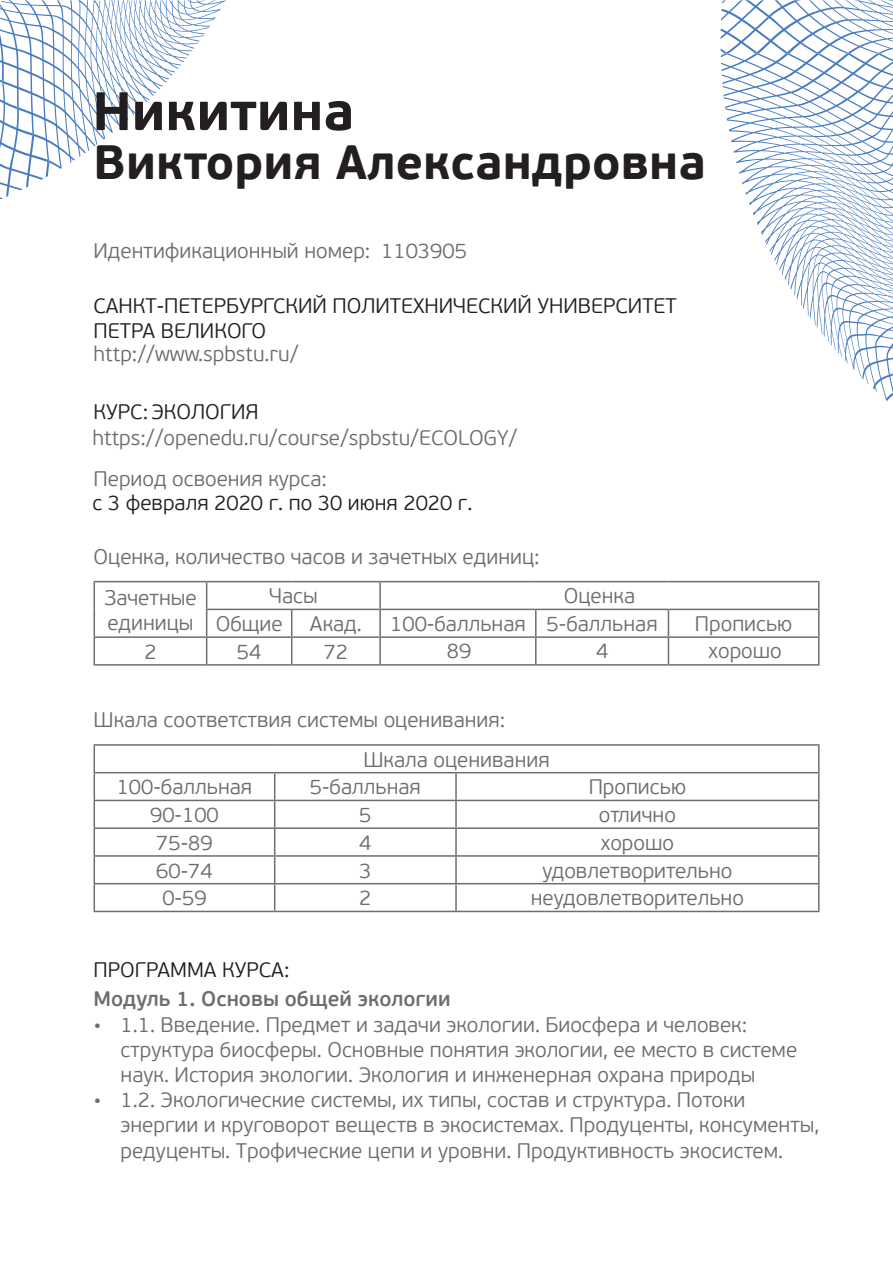
<style>
.page{position:relative;width:893px;height:1263px;background:#fff}
.page>*{position:absolute;margin:0;border:0;box-sizing:border-box;transform-origin:0 0}
.t1{font:700 54px "PF Beau Sans Pro";color:#231f20}
.t2{font:700 48px "PF Beau Sans Pro";color:#231f20}
.t3{font:300 21px/25.2px "PF Beau Sans Pro";color:#6c6d70}
.t4{font:300 21px/25.3px "PF Beau Sans Pro";color:#231f20}
.t5{font:600 21px "PF Beau Sans Pro";color:#6c6d70}
</style>
<div class="page">
<svg style="left:720px;top:0;width:173px;height:54px"></svg>
<svg style="left:720px;top:54px;width:173px;height:348px"></svg>
<svg style="left:0;top:0;width:226px;height:199px"></svg>
<hr style="left:94px;top:581px;width:113px;height:1px;background:#6c6d70">
<hr style="left:207px;top:581px;width:85px;height:1px;background:#6c6d70">
<hr style="left:292px;top:581px;width:88px;height:1px;background:#6c6d70">
<hr style="left:380px;top:581px;width:156px;height:1px;background:#6c6d70">
<hr style="left:379px;top:582px;width:2px;height:27px;background:#6c6d70">
<hr style="left:536px;top:581px;width:132px;height:1px;background:#6c6d70">
<hr style="left:668px;top:581px;width:151px;height:1px;background:#6c6d70">
<hr style="left:206px;top:609px;width:86px;height:1px;background:#6c6d70">
<hr style="left:292px;top:609px;width:88px;height:1px;background:#6c6d70">
<hr style="left:380px;top:609px;width:156px;height:1px;background:#6c6d70">
<hr style="left:379px;top:610px;width:2px;height:26px;background:#6c6d70">
<hr style="left:536px;top:609px;width:132px;height:1px;background:#6c6d70">
<hr style="left:668px;top:609px;width:151px;height:1px;background:#6c6d70">
<hr style="left:94px;top:636px;width:113px;height:2px;background:#6c6d70">
<svg style="left:94px;top:582px;width:1px;height:82px"></svg>
<hr style="left:207px;top:636px;width:85px;height:2px;background:#6c6d70">
<svg style="left:206px;top:582px;width:1px;height:82px"></svg>
<hr style="left:292px;top:636px;width:88px;height:2px;background:#6c6d70">
<svg style="left:291px;top:610px;width:1px;height:54px"></svg>
<hr style="left:380px;top:636px;width:156px;height:2px;background:#6c6d70">
<hr style="left:379px;top:638px;width:2px;height:26px;background:#6c6d70">
<hr style="left:536px;top:636px;width:132px;height:2px;background:#6c6d70">
<svg style="left:535px;top:610px;width:1px;height:54px"></svg>
<hr style="left:668px;top:636px;width:151px;height:2px;background:#6c6d70">
<svg style="left:668px;top:610px;width:1px;height:54px"></svg>
<svg style="left:818px;top:582px;width:1px;height:82px"></svg>
<hr style="left:94px;top:664px;width:113px;height:2px;background:#6c6d70">
<hr style="left:207px;top:664px;width:85px;height:2px;background:#6c6d70">
<hr style="left:292px;top:664px;width:88px;height:2px;background:#6c6d70">
<hr style="left:380px;top:664px;width:156px;height:2px;background:#6c6d70">
<hr style="left:536px;top:664px;width:132px;height:2px;background:#6c6d70">
<hr style="left:668px;top:664px;width:151px;height:2px;background:#6c6d70">
<hr style="left:94px;top:744px;width:181px;height:2px;background:#6c6d70">
<hr style="left:275px;top:744px;width:181px;height:2px;background:#6c6d70">
<hr style="left:456px;top:744px;width:363px;height:2px;background:#6c6d70">
<hr style="left:94px;top:772px;width:181px;height:1px;background:#6c6d70">
<hr style="left:275px;top:772px;width:181px;height:1px;background:#6c6d70">
<hr style="left:456px;top:772px;width:363px;height:1px;background:#6c6d70">
<hr style="left:455px;top:773px;width:2px;height:27px;background:#6c6d70">
<hr style="left:94px;top:800px;width:181px;height:1px;background:#6c6d70">
<hr style="left:275px;top:800px;width:181px;height:1px;background:#6c6d70">
<hr style="left:456px;top:800px;width:363px;height:1px;background:#6c6d70">
<hr style="left:455px;top:801px;width:2px;height:26px;background:#6c6d70">
<hr style="left:94px;top:827px;width:181px;height:2px;background:#6c6d70">
<hr style="left:275px;top:827px;width:181px;height:2px;background:#6c6d70">
<hr style="left:456px;top:827px;width:363px;height:2px;background:#6c6d70">
<hr style="left:455px;top:829px;width:2px;height:26px;background:#6c6d70">
<hr style="left:94px;top:855px;width:181px;height:2px;background:#6c6d70">
<hr style="left:275px;top:855px;width:181px;height:2px;background:#6c6d70">
<hr style="left:456px;top:855px;width:363px;height:2px;background:#6c6d70">
<hr style="left:455px;top:857px;width:2px;height:26px;background:#6c6d70">
<hr style="left:94px;top:883px;width:181px;height:1px;background:#6c6d70">
<svg style="left:94px;top:746px;width:1px;height:165px"></svg>
<hr style="left:275px;top:883px;width:181px;height:1px;background:#6c6d70">
<svg style="left:274px;top:773px;width:1px;height:138px"></svg>
<hr style="left:456px;top:883px;width:363px;height:1px;background:#6c6d70">
<hr style="left:455px;top:884px;width:2px;height:27px;background:#6c6d70">
<svg style="left:818px;top:746px;width:1px;height:165px"></svg>
<hr style="left:94px;top:911px;width:181px;height:1px;background:#6c6d70">
<hr style="left:275px;top:911px;width:181px;height:1px;background:#6c6d70">
<hr style="left:456px;top:911px;width:363px;height:1px;background:#6c6d70">
<h1 class="t1" style="left:92px;top:78px;width:263px">Никитина</h1>
<h2 class="t2" style="left:94px;top:133px;width:614px">Виктория Александровна</h2>
<p class="t3" style="left:94px;top:238px;width:278px">Идентификационный номер:</p>
<p class="t4" style="left:94px;top:293px;width:585px">САНКТ-ПЕТЕРБУРГСКИЙ ПОЛИТЕХНИЧЕСКИЙ УНИВЕРСИТЕТ<br>ПЕТРА ВЕЛИКОГО</p>
<p class="t3" style="left:94px;top:342px;width:206px">http://www.spbstu.ru/</p>
<p class="t4" style="left:94px;top:399px;width:167px">КУРС:ЭКОЛОГИЯ</p>
<p class="t3" style="left:381px;top:238px;width:87px">1103905</p>
<p class="t3" style="left:92px;top:426px;width:426px">https://openedu.ru/course/spbstu/ECOLOGY/</p>
<p class="t3" style="left:94px;top:466px;width:235px">Период освоения курса:</p>
<p class="t4" style="left:92px;top:490px;width:381px">с 3 февраля 2020 г. по 30 июня 2020 г.</p>
<p class="t3" style="left:94px;top:545px;width:448px">Оценка, количество часов и зачетных единиц:</p>
<p class="t3" style="left:104px;top:585px;width:94px">Зачетные единицы</p>
<p class="t3" style="left:269px;top:584px;width:50px">Часы</p>
<p class="t3" style="left:564px;top:584px;width:73px">Оценка</p>
<p class="t3" style="left:216px;top:612px;width:69px">Общие</p>
<p class="t3" style="left:310px;top:612px;width:53px">Акад.</p>
<p class="t3" style="left:390px;top:612px;width:269px">100-балльная 5-балльная</p>
<p class="t3" style="left:695px;top:612px;width:99px">Прописью</p>
<p class="t3" style="left:144px;top:639px;width:14px">2</p>
<p class="t3" style="left:237px;top:639px;width:26px">54</p>
<p class="t3" style="left:324px;top:639px;width:26px">72</p>
<p class="t3" style="left:447px;top:639px;width:26px">89</p>
<p class="t3" style="left:596px;top:639px;width:14px">4</p>
<p class="t3" style="left:709px;top:639px;width:75px">хорошо</p>
<p class="t3" style="left:94px;top:707px;width:413px">Шкала соответствия системы оценивания:</p>
<p class="t3" style="left:363px;top:747px;width:188px">Шкала оценивания</p>
<p class="t3" style="left:117px;top:775px;width:137px">100-балльная</p>
<p class="t3" style="left:310px;top:775px;width:113px">5-балльная</p>
<p class="t3" style="left:589px;top:775px;width:99px">Прописью</p>
<p class="t3" style="left:150px;top:803px;width:70px">90-100</p>
<p class="t3" style="left:359px;top:803px;width:14px">5</p>
<p class="t3" style="left:599px;top:803px;width:79px">отлично</p>
<p class="t3" style="left:156px;top:830px;width:58px">75-89</p>
<p class="t3" style="left:359px;top:830px;width:14px">4</p>
<p class="t3" style="left:601px;top:830px;width:75px">хорошо</p>
<p class="t3" style="left:156px;top:858px;width:58px">60-74</p>
<p class="t3" style="left:359px;top:858px;width:14px">3</p>
<p class="t3" style="left:542px;top:858px;width:192px">удовлетворительно</p>
<p class="t3" style="left:162px;top:886px;width:46px">0-59</p>
<p class="t3" style="left:359px;top:886px;width:14px">2</p>
<p class="t3" style="left:531px;top:886px;width:215px">неудовлетворительно</p>
<p class="t4" style="left:94px;top:957px;width:197px">ПРОГРАММА КУРСА:</p>
<p class="t5" style="left:94px;top:986px;width:358px">Модуль 1. Основы общей экологии</p>
<p class="t3" style="left:121px;top:1012px;width:678px;text-indent:-27px">• 1.1. Введение. Предмет и задачи экологии. Биосфера и человек: структура биосферы. Основные понятия экологии, ее место в системе наук. История экологии. Экология и инженерная охрана природы</p>
<p class="t3" style="left:121px;top:1088px;width:700px;text-indent:-27px">• 1.2. Экологические системы, их типы, состав и структура. Потоки энергии и круговорот веществ в экосистемах. Продуценты, консументы, редуценты. Трофические цепи и уровни. Продуктивность экосистем.</p>
</div>
